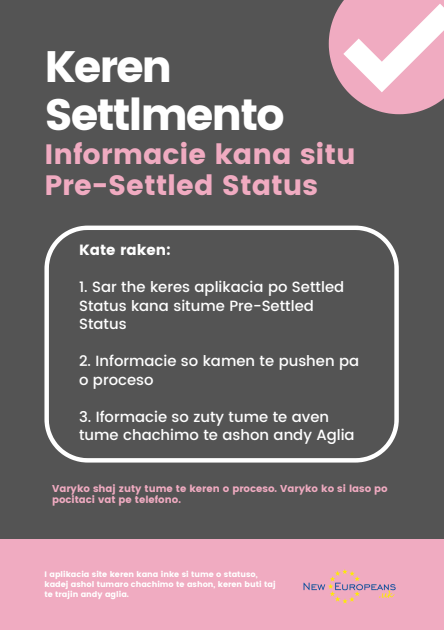
<style>
.page{position:relative;width:444px;height:630px;background:#545454}
.page>*{position:absolute;margin:0;border:0;box-sizing:border-box;transform-origin:0 0}
.t1{font:44px/48px "Poppins";letter-spacing:-.05em;color:#fff}
.t2{font:28px/30.4px "Poppins";color:#f0abc1}
.t3{font:500 14.8px/18.4px "Poppins";color:#fff}
.t4{font:14.8px "Poppins";color:#fff}
.t5{font:10px/10.8px "Poppins";color:#f0abc1}
.t6{font:8px/10px "Poppins";color:#fff}
</style>
<div class="page">
<div style="left:0;top:539px;width:444px;height:91px;background:#f0abc1"></div>
<img style="left:303px;top:569px;width:93px;height:35px">
<svg style="left:44px;top:226px;width:354px;height:237px"></svg>
<svg style="left:328px;top:0;width:116px;height:114px;fill:#f0abc1"></svg>
<svg style="left:343px;top:4px;width:101px;height:88px;background:#f4c5d4"></svg>
<p class="t1" style="left:44px;top:42px;width:242px">Keren<br>Settlmento</p>
<p class="t2" style="left:44px;top:139px;width:313px">Informacie kana situ<br>Pre-Settled Status</p>
<p class="t4" style="left:79px;top:242px;width:93px">Kate raken:</p>
<p class="t3" style="left:79px;top:278px;width:266px">1. Sar the keres aplikacia po Settled<br>Status kana situme Pre-Settled<br>Status</p>
<p class="t3" style="left:79px;top:352px;width:281px">2. Informacie so kamen te pushen pa o proceso</p>
<p class="t3" style="left:79px;top:408px;width:277px">3. Iformacie so zuty tume te aven tume chachimo te ashon andy Aglia</p>
<p class="t5" style="left:52px;top:483px;width:337px">Varyko shaj zuty tume te keren o proceso. Varyko ko si laso po pocitaci vat pe telefono.</p>
<p class="t6" style="left:44px;top:570px;width:232px">I aplikacia site keren kana inke si tume o statuso, kadej ashol tumaro chachimo te ashon, keren buti taj te trajin andy aglia.</p>
</div>
